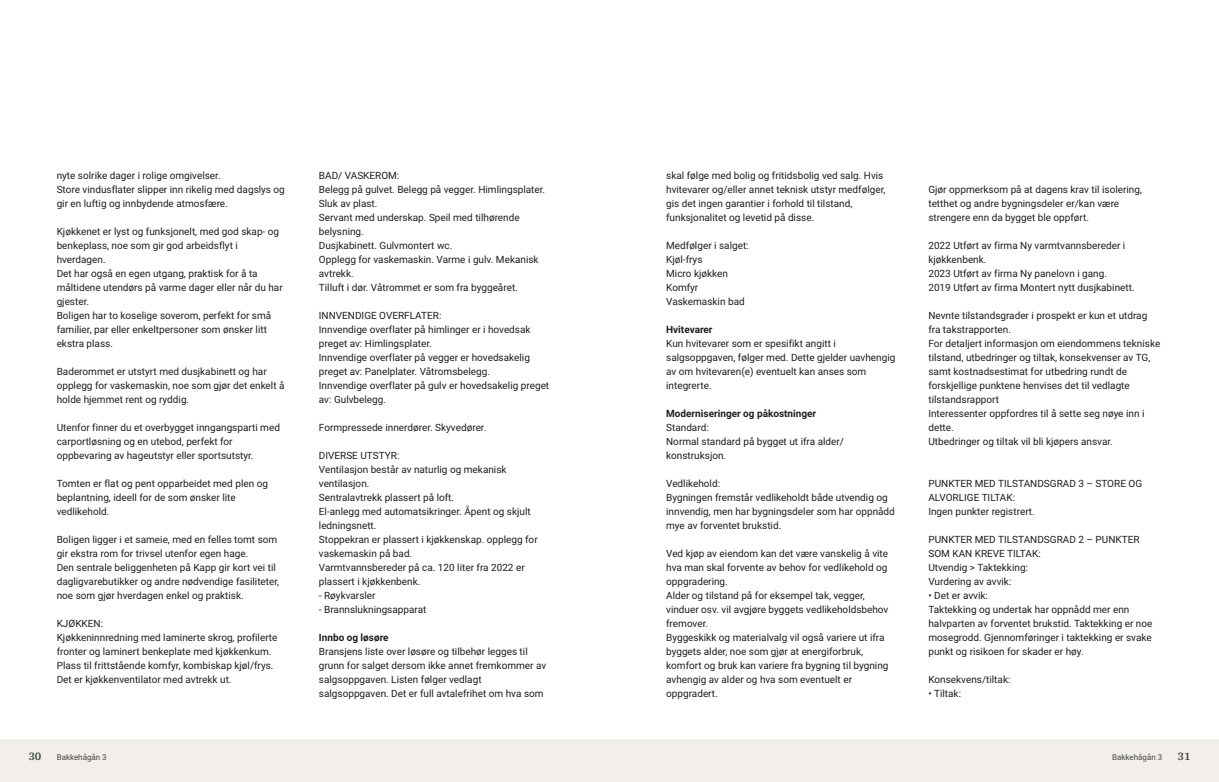
<style>
.page{position:relative;width:1219px;height:782px;background:#fff}
.page>*{position:absolute;margin:0;border:0;box-sizing:border-box;transform-origin:0 0}
.t1{font:700 12px "Arya";color:#414749}
.t2{font:10px/14px "Roboto Vitec";color:#1d1d1b}
.t3{font:700 10px "Roboto Vitec";color:#1d1d1b}
.t4{font:8px "Roboto Vitec";color:#414749}
</style>
<div class="page">
<div style="left:0;top:739px;width:612px;height:42px;background:#f2eeea"></div>
<div style="left:607px;top:739px;width:612px;height:42px;background:#f2eeea"></div>
<p class="t2" style="left:57px;top:167px;width:230px">nyte solrike dager i rolige omgivelser.<br>Store vindusflater slipper inn rikelig med dagslys og gir en luftig og innbydende atmosfære.</p>
<p class="t2" style="left:57px;top:223px;width:228px">Kjøkkenet er lyst og funksjonelt, med god skap‑ og benkeplass, noe som gir god arbeidsflyt i hverdagen.<br>Det har også en egen utgang, praktisk for å ta måltidene utendørs på varme dager eller når du har gjester.<br>Boligen har to koselige soverom, perfekt for små familier, par eller enkeltpersoner som ønsker litt ekstra plass.</p>
<p class="t2" style="left:57px;top:363px;width:229px">Baderommet er utstyrt med dusjkabinett og har opplegg for vaskemaskin, noe som gjør det enkelt å holde hjemmet rent og ryddig.</p>
<p class="t2" style="left:57px;top:419px;width:225px">Utenfor finner du et overbygget inngangsparti med carportløsning og en utebod, perfekt for oppbevaring av hageutstyr eller sportsutstyr.</p>
<p class="t2" style="left:57px;top:475px;width:213px">Tomten er flat og pent opparbeidet med plen og beplantning, ideell for de som ønsker lite vedlikehold.</p>
<p class="t2" style="left:57px;top:531px;width:224px">Boligen ligger i et sameie, med en felles tomt som gir ekstra rom for trivsel utenfor egen hage.<br>Den sentrale beliggenheten på Kapp gir kort vei til dagligvarebutikker og andre nødvendige fasiliteter, noe som gjør hverdagen enkel og praktisk.</p>
<p class="t2" style="left:57px;top:615px;width:222px">KJØKKEN:<br>Kjøkkeninnredning med laminerte skrog, profilerte fronter og laminert benkeplate med kjøkkenkum.<br>Plass til frittstående komfyr, kombiskap kjøl/frys.<br>Det er kjøkkenventilator med avtrekk ut.</p>
<p class="t1" style="left:28px;top:749px;width:15px">30</p>
<p class="t4" style="left:57px;top:751px;width:52px">Bakkehågån 3</p>
<p class="t2" style="left:319px;top:167px;width:228px">BAD/ VASKEROM:<br>Belegg på gulvet. Belegg på vegger. Himlingsplater.<br>Sluk av plast.<br>Servant med underskap. Speil med tilhørende belysning.<br>Dusjkabinett. Gulvmontert wc.<br>Opplegg for vaskemaskin. Varme i gulv. Mekanisk avtrekk.<br>Tilluft i dør. Våtrommet er som fra byggeåret.</p>
<p class="t2" style="left:319px;top:307px;width:232px">INNVENDIGE OVERFLATER:<br>Innvendige overflater på himlinger er i hovedsak preget av: Himlingsplater.<br>Innvendige overflater på vegger er hovedsakelig preget av: Panelplater. Våtromsbelegg.<br>Innvendige overflater på gulv er hovedsakelig preget av: Gulvbelegg.</p>
<p class="t2" style="left:319px;top:419px;width:169px">Formpressede innerdører. Skyvedører.</p>
<p class="t2" style="left:319px;top:447px;width:220px">DIVERSE UTSTYR:<br>Ventilasjon består av naturlig og mekanisk ventilasjon.<br>Sentralavtrekk plassert på loft.<br>El‑anlegg med automatsikringer. Åpent og skjult ledningsnett.<br>Stoppekran er plassert i kjøkkenskap. opplegg for vaskemaskin på bad.<br>Varmtvannsbereder på ca. 120 liter fra 2022 er plassert i kjøkkenbenk.<br>‑ Røykvarsler<br>‑ Brannslukningsapparat</p>
<p class="t3" style="left:319px;top:630px;width:71px">Innbo og løsøre</p>
<p class="t2" style="left:319px;top:643px;width:229px">Bransjens liste over løsøre og tilbehør legges til grunn for salget dersom ikke annet fremkommer av salgsoppgaven. Listen følger vedlagt salgsoppgaven. Det er full avtalefrihet om hva som</p>
<p class="t2" style="left:666px;top:167px;width:221px">skal følge med bolig og fritidsbolig ved salg. Hvis hvitevarer og/eller annet teknisk utstyr medfølger, gis det ingen garantier i forhold til tilstand, funksjonalitet og levetid på disse.</p>
<p class="t2" style="left:666px;top:237px;width:84px">Medfølger i salget:<br>Kjøl‑frys<br>Micro kjøkken<br>Komfyr<br>Vaskemaskin bad</p>
<p class="t3" style="left:666px;top:322px;width:48px">Hvitevarer</p>
<p class="t2" style="left:666px;top:335px;width:231px">Kun hvitevarer som er spesifikt angitt i salgsoppgaven, følger med. Dette gjelder uavhengig av om hvitevaren(e) eventuelt kan anses som integrerte.</p>
<p class="t3" style="left:666px;top:406px;width:152px">Moderniseringer og påkostninger</p>
<p class="t2" style="left:666px;top:419px;width:179px">Standard:<br>Normal standard på bygget ut ifra alder/ konstruksjon.</p>
<p class="t2" style="left:666px;top:475px;width:230px">Vedlikehold:<br>Bygningen fremstår vedlikeholdt både utvendig og innvendig, men har bygningsdeler som har oppnådd mye av forventet brukstid.</p>
<p class="t2" style="left:666px;top:545px;width:224px">Ved kjøp av eiendom kan det være vanskelig å vite hva man skal forvente av behov for vedlikehold og oppgradering.<br>Alder og tilstand på for eksempel tak, vegger, vinduer osv. vil avgjøre byggets vedlikeholdsbehov fremover.<br>Byggeskikk og materialvalg vil også variere ut ifra byggets alder, noe som gjør at energiforbruk, komfort og bruk kan variere fra bygning til bygning avhengig av alder og hva som eventuelt er oppgradert.</p>
<p class="t2" style="left:928px;top:181px;width:215px">Gjør oppmerksom på at dagens krav til isolering, tetthet og andre bygningsdeler er/kan være strengere enn da bygget ble oppført.</p>
<p class="t2" style="left:928px;top:237px;width:208px">2022 Utført av firma Ny varmtvannsbereder i kjøkkenbenk.<br>2023 Utført av firma Ny panelovn i gang.<br>2019 Utført av firma Montert nytt dusjkabinett.</p>
<p class="t2" style="left:928px;top:307px;width:233px">Nevnte tilstandsgrader i prospekt er kun et utdrag fra takstrapporten.<br>For detaljert informasjon om eiendommens tekniske tilstand, utbedringer og tiltak, konsekvenser av TG, samt kostnadsestimat for utbedring rundt de forskjellige punktene henvises det til vedlagte tilstandsrapport<br>Interessenter oppfordres til å sette seg nøye inn i dette.<br>Utbedringer og tiltak vil bli kjøpers ansvar.</p>
<p class="t2" style="left:928px;top:475px;width:215px">PUNKTER MED TILSTANDSGRAD 3 – STORE OG<br>ALVORLIGE TILTAK:<br>Ingen punkter registrert.</p>
<p class="t2" style="left:928px;top:531px;width:213px">PUNKTER MED TILSTANDSGRAD 2 – PUNKTER<br>SOM KAN KREVE TILTAK:<br>Utvendig &gt; Taktekking:<br>Vurdering av avvik:</p>
<p class="t2" style="left:928px;top:587px;width:226px">• Det er avvik:<br>Taktekking og undertak har oppnådd mer enn halvparten av forventet brukstid. Taktekking er noe mosegrodd. Gjennomføringer i taktekking er svake punkt og risikoen for skader er høy.</p>
<p class="t2" style="left:928px;top:671px;width:84px">Konsekvens/tiltak:</p>
<p class="t2" style="left:928px;top:685px;width:34px">• Tiltak:</p>
<p class="t4" style="left:1112px;top:751px;width:52px">Bakkehågån 3</p>
<p class="t1" style="left:1177px;top:749px;width:15px">31</p>
</div>
